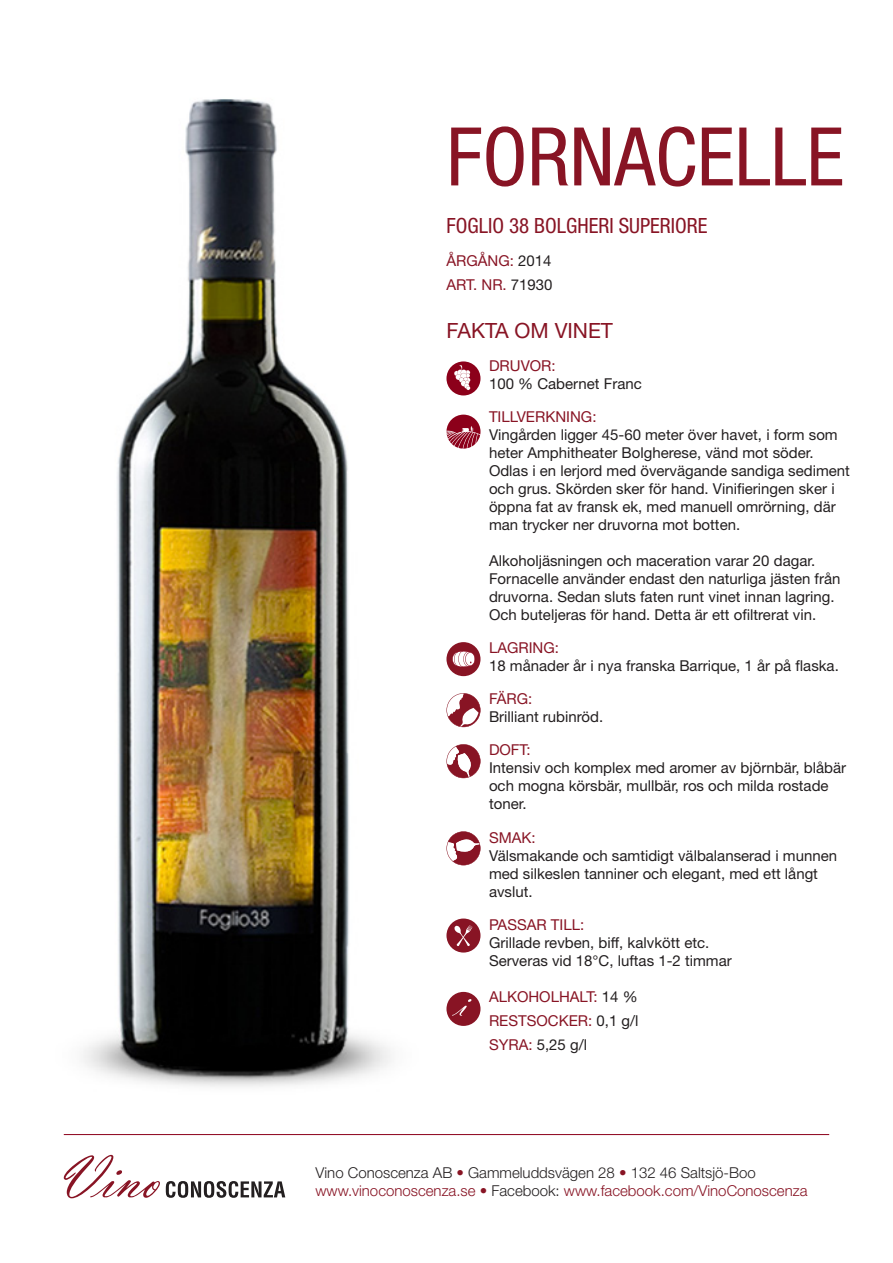
<style>
.page{position:relative;width:893px;height:1263px;background:#fff}
.page>*{position:absolute;margin:0;border:0;box-sizing:border-box;transform-origin:0 0}
.t1{font:condensed 81px "Helvetica Neue LT Std";color:#881424}
.t2{font:condensed 21px "Helvetica Neue LT Std";color:#881424}
.t3{font:21px "Helvetica Neue LT Std";color:#881424}
.t4{font:15px/18px "Helvetica Neue LT Std";color:#231f20}
.t5{font:15px "Helvetica Neue LT Std";color:#881424}
.t6{font:300 15px "Helvetica Neue LT Std";color:#881424}
.t7{font:300 15px "Helvetica Neue LT Std";color:#231f20}
.s1{color:#231f20}
.s2{color:#881424}
</style>
<div class="page">
<img style="left:83px;top:99px;width:308px;height:988px">
<div style="left:446px;top:361px;width:34px;height:34px;background:#8c001a;border-radius:50%"></div>
<svg style="left:454px;top:365px;width:16px;height:25px"></svg>
<hr style="left:64px;top:1134px;width:765px;height:1px;background:#8c001a">
<svg style="left:64px;top:1155px;width:96px;height:43px"></svg>
<svg style="left:166px;top:1181px;width:119px;height:17px"></svg>
<svg style="left:446px;top:415px;width:34px;height:34px"></svg>
<svg style="left:446px;top:693px;width:34px;height:34px"></svg>
<svg style="left:446px;top:744px;width:34px;height:34px"></svg>
<svg style="left:446px;top:831px;width:35px;height:35px"></svg>
<div style="left:446px;top:642px;width:34px;height:34px;background:#881424;border-radius:50%"></div>
<svg style="left:452px;top:651px;width:23px;height:16px"></svg>
<div style="left:446px;top:918px;width:34px;height:34px;background:#881424;border-radius:50%"></div>
<svg style="left:454px;top:925px;width:18px;height:21px"></svg>
<div style="left:446px;top:992px;width:34px;height:34px;background:#881424;border-radius:50%"></div>
<svg style="left:452px;top:999px;width:19px;height:17px"></svg>
<p class="t1" style="left:446px;top:110px;width:399px">FORNACELLE</p>
<p class="t2" style="left:446px;top:214px;width:262px">FOGLIO 38 BOLGHERI SUPERIORE</p>
<p class="t5" style="left:446px;top:252px;width:107px">ÅRGÅNG: <span class="s1">2014</span></p>
<p class="t5" style="left:446px;top:276px;width:108px">ART. NR. <span class="s1">71930</span></p>
<p class="t3" style="left:446px;top:318px;width:168px">FAKTA OM VINET</p>
<p class="t4" style="left:489px;top:357px;width:154px"><span class="s2">DRUVOR:<br></span>100 % Cabernet Franc</p>
<p class="t4" style="left:489px;top:408px;width:362px"><span class="s2">TILLVERKNING:<br></span>Vingården ligger 45-60 meter över havet, i form som heter Amphitheater Bolgherese, vänd mot söder.<br>Odlas i en lerjord med övervägande sandiga sediment och grus. Skörden sker för hand. Vinifieringen sker i öppna fat av fransk ek, med manuell omrörning, där man trycker ner druvorna mot botten.</p>
<p class="t4" style="left:489px;top:552px;width:353px">Alkoholjäsningen och maceration varar 20 dagar.<br>Fornacelle använder endast den naturliga jästen från druvorna. Sedan sluts faten runt vinet innan lagring.<br>Och buteljeras för hand. Detta är ett ofiltrerat vin.</p>
<p class="t5" style="left:489px;top:639px;width:71px">LAGRING:</p>
<p class="t4" style="left:489px;top:657px;width:351px">18 månader år i nya franska Barrique, 1 år på flaska.</p>
<p class="t5" style="left:489px;top:690px;width:45px">FÄRG:</p>
<p class="t4" style="left:489px;top:708px;width:116px">Brilliant rubinröd.</p>
<p class="t5" style="left:489px;top:741px;width:43px">DOFT:</p>
<p class="t4" style="left:489px;top:759px;width:359px">Intensiv och komplex med aromer av björnbär, blåbär och mogna körsbär, mullbär, ros och milda rostade toner.</p>
<p class="t5" style="left:489px;top:828px;width:48px">SMAK:</p>
<p class="t4" style="left:489px;top:846px;width:350px">Välsmakande och samtidigt välbalanserad i munnen med silkeslen tanniner och elegant, med ett långt avslut.</p>
<p class="t5" style="left:489px;top:915px;width:97px">PASSAR TILL:</p>
<p class="t4" style="left:489px;top:933px;width:244px">Grillade revben, biff, kalvkött etc.<br>Serveras vid 18°C, luftas 1-2 timmar</p>
<p class="t5" style="left:489px;top:987px;width:150px">ALKOHOLHALT: <span class="s1">14 %</span></p>
<p class="t5" style="left:489px;top:1011px;width:151px">RESTSOCKER: <span class="s1">0,1 g/l</span></p>
<p class="t4" style="left:489px;top:1035px;width:100px"><span class="s2">SYRA:</span> 5,25 g/l</p>
<p class="t7" style="left:315px;top:1163px;width:442px">Vino Conoscenza AB <span class="s2">•</span> Gammeluddsvägen 28 <span class="s2">•</span> 132 46 Saltsjö-Boo</p>
<p class="t6" style="left:315px;top:1181px;width:493px">www.vinoconoscenza.se • <span class="s1">Facebook:</span> www.facebook.com/VinoConoscenza</p>
</div>
